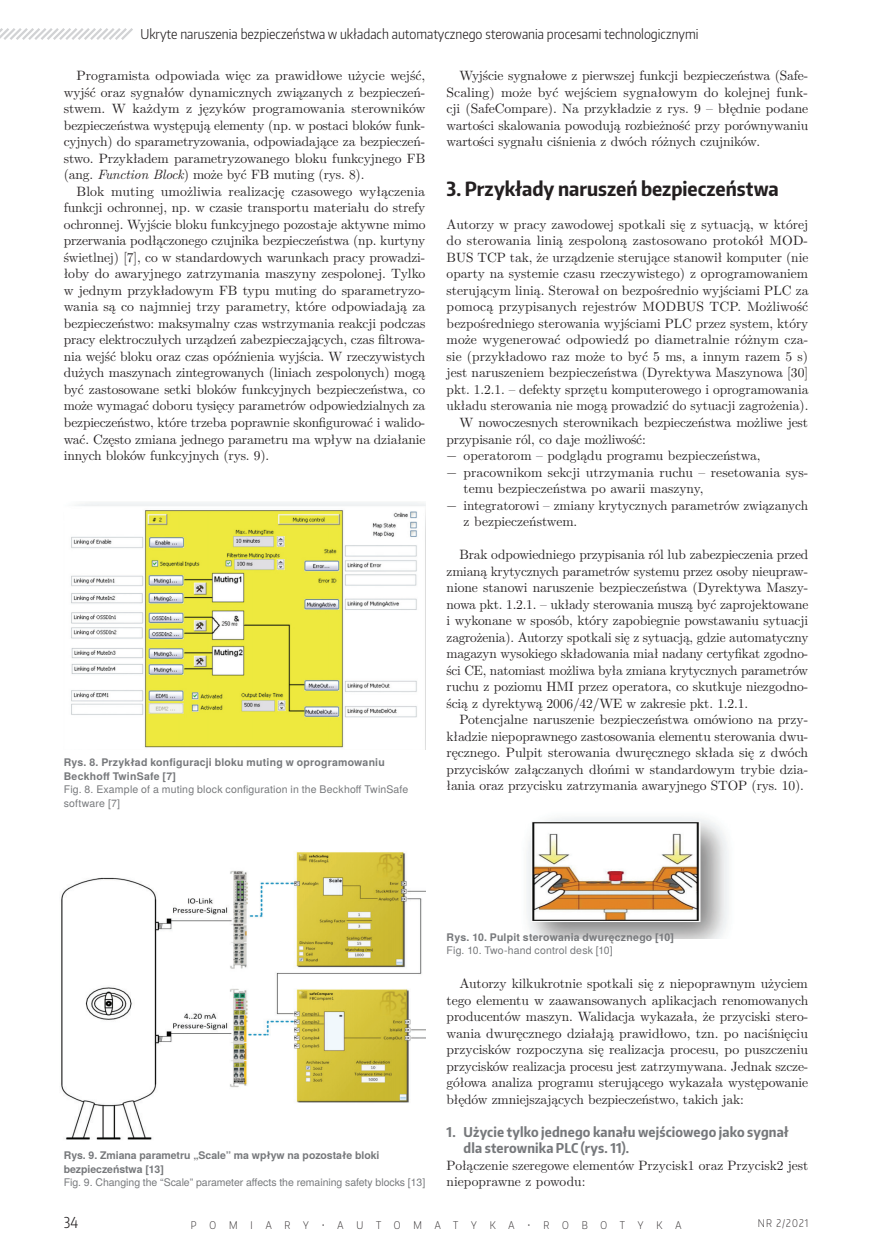
<style>
.page{position:relative;width:872px;height:1255px;background:#fff}
.page>*{position:absolute;margin:0;border:0;box-sizing:border-box;transform-origin:0 0}
.t1{font:700 19.5px "Encode Sans Condensed";color:#231f20}
.t2{font:300 15px "Encode Sans Condensed";color:#231f20}
.t3{font:13.5px/16.5px "LM Roman 10";letter-spacing:-.01em;color:#231f20;text-align:justify}
.t4{font:300 13.5px "Encode Sans Condensed";color:#231f20}
.t5{font:700 13.5px "Encode Sans Condensed";letter-spacing:.01em;color:#76787b}
.t6{font:10.5px/13.5px "Te X Gyre Heros";letter-spacing:.015em;color:#76787b}
.t7{font:700 10.5px/13.5px "Te X Gyre Heros";letter-spacing:-.005em;color:#76787b}
.t8{font:700 10.5px/13.5px "Te X Gyre Heros";letter-spacing:.02em;color:#76787b}
.t9{font:200 10.5px "Encode Sans Condensed";letter-spacing:1.225em;color:#231f20}
.s1{font-style:italic}
.s2{font-weight:700}
.s3{font-weight:400}
</style>
<div class="page">
<img style="left:71px;top:502px;width:354px;height:246px">
<img style="left:61px;top:852px;width:365px;height:288px">
<img style="left:527px;top:817px;width:202px;height:121px">
<svg style="left:0;top:28px;width:133px;height:12px"></svg>
<p class="t4" style="left:140px;top:25px;width:559px">Ukryte naruszenia bezpieczeństwa w układach automatycznego sterowania procesami technologicznymi</p>
<p class="t3" style="left:76px;top:66px;width:350px">Programista odpowiada więc za prawidłowe użycie wejść,</p>
<p class="t3" style="left:64px;top:83px;width:363px">wyjść oraz sygnałów dynamicznych związanych z bezpieczeń-</p>
<p class="t3" style="left:64px;top:99px;width:363px">stwem. W każdym z języków programowania sterowników</p>
<p class="t3" style="left:64px;top:116px;width:363px">bezpieczeństwa występują elementy (np. w postaci bloków funk-</p>
<p class="t3" style="left:64px;top:132px;width:363px">cyjnych) do sparametryzowania, odpowiadające za bezpieczeń-</p>
<p class="t3" style="left:64px;top:149px;width:363px">stwo. Przykładem parametryzowanego bloku funkcyjnego FB</p>
<p class="t3" style="left:64px;top:165px;width:302px">(ang. <span class="s1">Function Block</span>) może być FB muting (rys. 8).</p>
<p class="t3" style="left:76px;top:182px;width:350px">Blok muting umożliwia realizację czasowego wyłączenia</p>
<p class="t3" style="left:64px;top:198px;width:363px">funkcji ochronnej, np. w czasie transportu materiału do strefy</p>
<p class="t3" style="left:64px;top:215px;width:363px">ochronnej. Wyjście bloku funkcyjnego pozostaje aktywne mimo</p>
<p class="t3" style="left:64px;top:231px;width:363px">przerwania podłączonego czujnika bezpieczeństwa (np. kurtyny</p>
<p class="t3" style="left:64px;top:248px;width:363px">świetlnej) [7], co w standardowych warunkach pracy prowadzi-</p>
<p class="t3" style="left:64px;top:264px;width:363px">łoby do awaryjnego zatrzymania maszyny zespolonej. Tylko</p>
<p class="t3" style="left:64px;top:281px;width:363px">w jednym przykładowym FB typu muting do sparametryzo-</p>
<p class="t3" style="left:64px;top:297px;width:363px">wania są co najmniej trzy parametry, które odpowiadają za</p>
<p class="t3" style="left:64px;top:314px;width:363px">bezpieczeństwo: maksymalny czas wstrzymania reakcji podczas</p>
<p class="t3" style="left:64px;top:330px;width:363px">pracy elektroczułych urządzeń zabezpieczających, czas filtrowa-</p>
<p class="t3" style="left:64px;top:347px;width:363px">nia wejść bloku oraz czas opóźnienia wyjścia. W rzeczywistych</p>
<p class="t3" style="left:64px;top:363px;width:363px">dużych maszynach zintegrowanych (liniach zespolonych) mogą</p>
<p class="t3" style="left:64px;top:380px;width:363px">być zastosowane setki bloków funkcyjnych bezpieczeństwa, co</p>
<p class="t3" style="left:64px;top:396px;width:363px">może wymagać doboru tysięcy parametrów odpowiedzialnych za</p>
<p class="t3" style="left:64px;top:413px;width:363px">bezpieczeństwo, które trzeba poprawnie skonfigurować i walido-</p>
<p class="t3" style="left:64px;top:429px;width:363px">wać. Często zmiana jednego parametru ma wpływ na działanie</p>
<p class="t3" style="left:64px;top:446px;width:207px">innych bloków funkcyjnych (rys. 9).</p>
<p class="t6" style="left:64px;top:754px;width:346px"><span class="s2">Rys. 8. Przykład konfiguracji bloku muting w oprogramowaniu Beckhoff TwinSafe [7]<br></span>Fig. 8. Example of a muting block configuration in the Beckhoff TwinSafe software [7]</p>
<p class="t3" style="left:446px;top:66px;width:363px;text-indent:13px">Wyjście sygnałowe z pierwszej funkcji bezpieczeństwa (Safe-Scaling) może być wejściem sygnałowym do kolejnej funk&shy;cji (SafeCompare). Na przykładzie z rys. 9 – błędnie podane wartości skalowania powodują rozbieżność przy porównywaniu wartości sygnału ciśnienia z dwóch różnych czujników.</p>
<p class="t1" style="left:446px;top:176px;width:333px">3. Przykłady naruszeń bezpieczeństwa</p>
<p class="t3" style="left:446px;top:215px;width:363px">Autorzy w pracy zawodowej spotkali się z sytuacją, w której</p>
<p class="t3" style="left:446px;top:231px;width:363px">do sterowania linią zespoloną zastosowano protokół MOD-</p>
<p class="t3" style="left:446px;top:248px;width:363px">BUS TCP tak, że urządzenie sterujące stanowił komputer (nie</p>
<p class="t3" style="left:446px;top:264px;width:363px">oparty na systemie czasu rzeczywistego) z oprogramowaniem</p>
<p class="t3" style="left:446px;top:281px;width:363px">sterującym linią. Sterował on bezpośrednio wyjściami PLC za</p>
<p class="t3" style="left:446px;top:297px;width:363px">pomocą przypisanych rejestrów MODBUS TCP. Możliwość</p>
<p class="t3" style="left:446px;top:314px;width:363px">bezpośredniego sterowania wyjściami PLC przez system, który</p>
<p class="t3" style="left:446px;top:330px;width:363px">może wygenerować odpowiedź po diametralnie różnym cza-</p>
<p class="t3" style="left:446px;top:347px;width:363px">sie (przykładowo raz może to być 5 ms, a innym razem 5 s)</p>
<p class="t3" style="left:446px;top:363px;width:363px">jest naruszeniem bezpieczeństwa (Dyrektywa Maszynowa [30]</p>
<p class="t3" style="left:446px;top:380px;width:363px">pkt. 1.2.1. – defekty sprzętu komputerowego i oprogramowania</p>
<p class="t3" style="left:446px;top:396px;width:363px">układu sterowania nie mogą prowadzić do sytuacji zagrożenia).</p>
<p class="t3" style="left:459px;top:413px;width:350px">W nowoczesnych sterownikach bezpieczeństwa możliwe jest</p>
<p class="t3" style="left:446px;top:429px;width:201px">przypisanie ról, co daje możliwość:</p>
<p class="t3" style="left:446px;top:446px;width:315px">− operatorom – podglądu programu bezpieczeństwa,</p>
<p class="t3" style="left:446px;top:462px;width:363px">− pracownikom sekcji utrzymania ruchu – resetowania sys-</p>
<p class="t3" style="left:463px;top:479px;width:241px">temu bezpieczeństwa po awarii maszyny,</p>
<p class="t3" style="left:446px;top:495px;width:363px">− integratorowi – zmiany krytycznych parametrów związanych</p>
<p class="t3" style="left:463px;top:512px;width:115px">z bezpieczeństwem.</p>
<p class="t3" style="left:459px;top:545px;width:350px">Brak odpowiedniego przypisania ról lub zabezpieczenia przed</p>
<p class="t3" style="left:446px;top:561px;width:363px">zmianą krytycznych parametrów systemu przez osoby nieupraw-</p>
<p class="t3" style="left:446px;top:578px;width:363px">nione stanowi naruszenie bezpieczeństwa (Dyrektywa Maszy-</p>
<p class="t3" style="left:446px;top:594px;width:363px">nowa pkt. 1.2.1. – układy sterowania muszą być zaprojektowane</p>
<p class="t3" style="left:446px;top:611px;width:363px">i wykonane w sposób, który zapobiegnie powstawaniu sytuacji</p>
<p class="t3" style="left:446px;top:627px;width:363px">zagrożenia). Autorzy spotkali się z sytuacją, gdzie automatyczny</p>
<p class="t3" style="left:446px;top:644px;width:363px">magazyn wysokiego składowania miał nadany certyfikat zgodno-</p>
<p class="t3" style="left:446px;top:660px;width:363px">ści CE, natomiast możliwa była zmiana krytycznych parametrów</p>
<p class="t3" style="left:446px;top:677px;width:363px">ruchu z poziomu HMI przez operatora, co skutkuje niezgodno-</p>
<p class="t3" style="left:446px;top:693px;width:303px">ścią z dyrektywą 2006/42/WE w zakresie pkt. 1.2.1.</p>
<p class="t3" style="left:459px;top:710px;width:350px">Potencjalne naruszenie bezpieczeństwa omówiono na przy-</p>
<p class="t3" style="left:446px;top:726px;width:363px">kładzie niepoprawnego zastosowania elementu sterowania dwu-</p>
<p class="t3" style="left:446px;top:743px;width:363px">ręcznego. Pulpit sterowania dwuręcznego składa się z dwóch</p>
<p class="t3" style="left:446px;top:759px;width:363px">przycisków załączanych dłońmi w standardowym trybie dzia-</p>
<p class="t3" style="left:446px;top:776px;width:359px">łania oraz przycisku zatrzymania awaryjnego STOP (rys. 10).</p>
<p class="t7" style="left:64px;top:1148px;width:363px">Rys. 9. Zmiana parametru „Scale” ma wpływ na pozostałe bloki bezpieczeństwa [13]<br><span class="s3">Fig. 9. Changing the “Scale” parameter affects the remaining safety blocks [13]</span></p>
<p class="t8" style="left:446px;top:929px;width:229px">Rys. 10. Pulpit sterowania dwuręcznego [10]<br><span class="s3">Fig. 10. Two-hand control desk [10]</span></p>
<p class="t3" style="left:446px;top:974px;width:363px;text-indent:13px">Autorzy kilkukrotnie spotkali się z niepoprawnym użyciem tego elementu w zaawansowanych aplikacjach renomowanych producentów maszyn. Walidacja wykazała, że przyciski stero&shy;wania dwuręcznego działają prawidłowo, tzn. po naciśnięciu przycisków rozpoczyna się realizacja procesu, po puszczeniu przycisków realizacja procesu jest zatrzymywana. Jednak szcze&shy;gółowa analiza programu sterującego wykazała występowanie błędów zmniejszających bezpieczeństwo, takich jak:</p>
<p class="t5" style="left:446px;top:1122px;width:344px">1. Użycie tylko jednego kanału wejściowego jako sygnał</p>
<p class="t5" style="left:463px;top:1139px;width:167px">dla sterownika PLC (rys. 11).</p>
<p class="t3" style="left:446px;top:1155px;width:363px">Połączenie szeregowe elementów Przycisk1 oraz Przycisk2 jest</p>
<p class="t3" style="left:446px;top:1172px;width:140px">niepoprawne z powodu:</p>
<p class="t2" style="left:64px;top:1212px;width:16px">34</p>
<p class="t9" style="left:191px;top:1217px;width:492px">POMIARY•AUTOMATYKA•ROBOTYKA</p>
<p class="t9" style="left:758px;top:1216px;width:52px">NR 2/2021</p>
</div>
